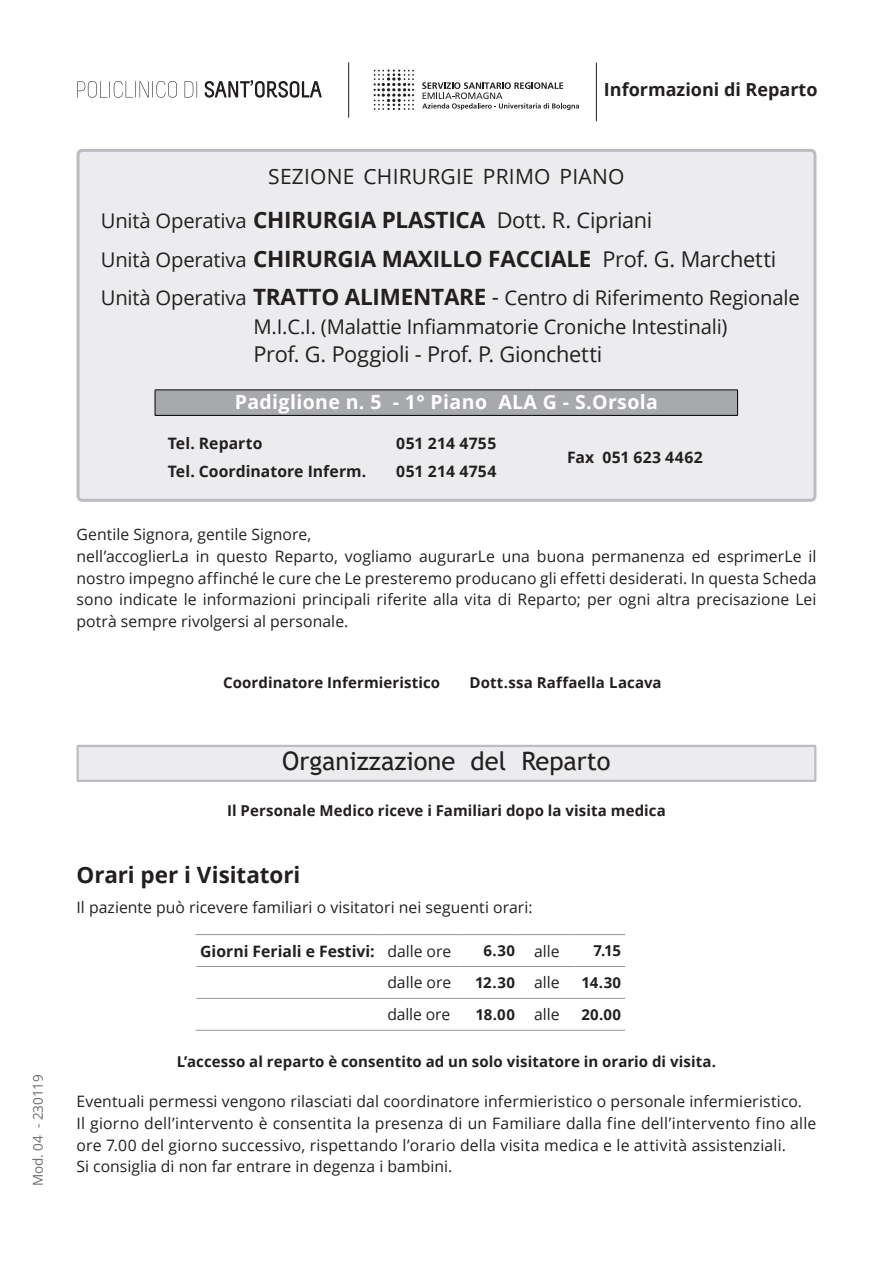
<style>
.page{position:relative;width:893px;height:1263px;background:#fff}
.page>*{position:absolute;margin:0;border:0;box-sizing:border-box;transform-origin:0 0}
.t1{font:25.5px "Trebuchet MS";color:#231f20}
.t2{font:700 22.5px/39.2px "Open Sans";letter-spacing:-.01em;color:#231f20}
.t3{font:21.75px "Open Sans";letter-spacing:-.015em;color:#231f20}
.t4{font:21px "Open Sans";letter-spacing:.01em;color:#231f20}
.t5{font:20.25px/28.5px "Open Sans";letter-spacing:-.01em;color:#231f20}
.t6{font:700 19.5px "Open Sans";letter-spacing:.02em;color:#fff}
.t7{font:700 18px "Open Sans";color:#231f20}
.t8{font:15.75px/21.8px "Open Sans";letter-spacing:.005em;color:#231f20}
.t9{font:700 15.75px "Open Sans";color:#231f20}
.t10{font:700 15.75px "Open Sans";letter-spacing:.02em;color:#231f20}
.t11{font:700 15px "Open Sans";letter-spacing:.005em;color:#231f20}
.t12{font:13.5px "Open Sans";color:#6c6d70}
.s1{font-weight:400;font-size:20.25px}
.s2{font-weight:400;font-size:21.75px}
.s3{font-weight:700;font-size:22.5px}
.s4{font-size:22.5px}
.s5{font-weight:400}
.s6{font-weight:400;font-size:15.75px}
</style>
<div class="page">
<div style="left:78px;top:150px;width:737px;height:350px;background:#ececee;border-radius:4px"></div>
<div style="left:155px;top:390px;width:583px;height:25px;background:#a8a9ad"></div>
<hr style="left:155px;top:390px;width:377px;height:1px;background:#000">
<svg style="left:155px;top:390px;width:1px;height:25px"></svg>
<hr style="left:532px;top:390px;width:206px;height:1px;background:#000">
<svg style="left:737px;top:390px;width:1px;height:25px"></svg>
<hr style="left:155px;top:415px;width:377px;height:1px;background:#000">
<hr style="left:532px;top:415px;width:206px;height:1px;background:#000">
<div style="left:77px;top:149px;width:739px;height:353px;border:3px solid #bcbdc0;border-radius:4px"></div>
<div style="left:78px;top:746px;width:737px;height:35px;background:#ececee"></div>
<div style="left:77px;top:745px;width:739px;height:37px;border:2px solid #bcbdc0"></div>
<hr style="left:196px;top:934px;width:187px;height:1px;background:#939598">
<hr style="left:383px;top:934px;width:77px;height:1px;background:#939598">
<hr style="left:460px;top:934px;width:59px;height:1px;background:#939598">
<hr style="left:519px;top:934px;width:55px;height:1px;background:#939598">
<hr style="left:574px;top:934px;width:51px;height:1px;background:#939598">
<hr style="left:196px;top:966px;width:187px;height:1px;background:#939598">
<hr style="left:383px;top:966px;width:77px;height:1px;background:#939598">
<hr style="left:460px;top:966px;width:59px;height:1px;background:#939598">
<hr style="left:519px;top:966px;width:55px;height:1px;background:#939598">
<hr style="left:574px;top:966px;width:51px;height:1px;background:#939598">
<hr style="left:196px;top:998px;width:187px;height:1px;background:#939598">
<hr style="left:383px;top:998px;width:77px;height:1px;background:#939598">
<hr style="left:460px;top:998px;width:59px;height:1px;background:#939598">
<hr style="left:519px;top:998px;width:55px;height:1px;background:#939598">
<hr style="left:574px;top:998px;width:51px;height:1px;background:#939598">
<hr style="left:196px;top:1030px;width:187px;height:1px;background:#939598">
<hr style="left:383px;top:1030px;width:77px;height:1px;background:#939598">
<hr style="left:460px;top:1030px;width:59px;height:1px;background:#939598">
<hr style="left:519px;top:1030px;width:55px;height:1px;background:#939598">
<hr style="left:574px;top:1030px;width:51px;height:1px;background:#939598">
<svg style="left:374px;top:70px;width:40px;height:40px"></svg>
<svg style="left:422px;top:82px;width:157px;height:28px"></svg>
<hr style="left:596px;top:63px;width:1px;height:58px;background:#231f20">
<svg style="left:77px;top:81px;width:20px;height:17px"></svg>
<svg style="left:109px;top:81px;width:14px;height:17px"></svg>
<svg style="left:135px;top:81px;width:42px;height:17px"></svg>
<svg style="left:185px;top:81px;width:13px;height:16px"></svg>
<svg style="left:205px;top:80px;width:117px;height:18px"></svg>
<hr style="left:348px;top:62px;width:1px;height:56px;background:#231f20">
<p class="t12" style="left:29px;top:1186px;width:114px;rotate:-90deg">Mod. 04 - 230119</p>
<p class="t7" style="left:604px;top:76px;width:215px">Informazioni di Reparto</p>
<h3 class="t4" style="left:268px;top:162px;width:358px">SEZIONE CHIRURGIE PRIMO PIANO</h3>
<h2 class="t2" style="left:101px;top:200px;width:677px"><span class="s1">Unità Operativa</span> CHIRURGIA PLASTICA <span class="s2">Dott. R. Cipriani<br></span><span class="s1">Unità Operativa</span> CHIRURGIA MAXILLO FACCIALE <span class="s2">Prof. G. Marchetti</span></h2>
<p class="t5" style="left:254px;top:283px;width:548px;text-indent:-153px">Unità Operativa <span class="s3">TRATTO ALIMENTARE</span> <span class="s4">-</span> Centro di Riferimento Regionale<br>M.I.C.I. (Malattie Infiammatorie Croniche Intestinali)</p>
<h3 class="t3" style="left:254px;top:340px;width:350px">Prof. G. Poggioli - Prof. P. Gionchetti</h3>
<p class="t6" style="left:235px;top:388px;width:425px">Padiglione n. 5 - 1° Piano ALA G - S.Orsola</p>
<p class="t9" style="left:168px;top:432px;width:96px">Tel. Reparto</p>
<p class="t10" style="left:396px;top:432px;width:102px">051 214 4755</p>
<p class="t9" style="left:168px;top:460px;width:200px">Tel. Coordinatore Inferm.</p>
<p class="t10" style="left:396px;top:460px;width:102px">051 214 4754</p>
<p class="t9" style="left:567px;top:446px;width:137px">Fax 051 623 4462</p>
<p class="t8" style="left:77px;top:523px;width:741px">Gentile Signora, gentile Signore,<br>nell’accoglierLa in questo Reparto, vogliamo augurarLe una buona permanenza ed esprimerLe il nostro impegno affinché le cure che Le presteremo producano gli effetti desiderati. In questa Scheda sono indicate le informazioni principali riferite alla vita di Reparto; per ogni altra precisazione Lei potrà sempre rivolgersi al personale.</p>
<p class="t11" style="left:223px;top:672px;width:218px">Coordinatore Infermieristico</p>
<p class="t11" style="left:469px;top:672px;width:194px">Dott.ssa Raffaella Lacava</p>
<h1 class="t1" style="left:282px;top:745px;width:330px">Organizzazione del Reparto</h1>
<p class="t11" style="left:227px;top:800px;width:440px">Il Personale Medico riceve i Familiari dopo la visita medica</p>
<h2 class="t2" style="left:77px;top:855px;width:225px">Orari per i Visitatori</h2>
<p class="t8" style="left:77px;top:896px;width:457px">Il paziente può ricevere familiari o visitatori nei seguenti orari:</p>
<p class="t9" style="left:200px;top:940px;width:253px">Giorni Feriali e Festivi: <span class="s5">dalle ore</span></p>
<p class="t11" style="left:484px;top:940px;width:78px">6.30 <span class="s6">alle</span></p>
<p class="t11" style="left:593px;top:940px;width:29px">7.15</p>
<p class="t8" style="left:387px;top:971px;width:66px">dalle ore</p>
<p class="t11" style="left:475px;top:972px;width:86px">12.30 <span class="s6">alle</span></p>
<p class="t11" style="left:581px;top:972px;width:41px">14.30</p>
<p class="t8" style="left:387px;top:1003px;width:64px">dalle ore</p>
<p class="t11" style="left:475px;top:1004px;width:86px">18.00 <span class="s6">alle</span></p>
<p class="t11" style="left:581px;top:1004px;width:41px">20.00</p>
<p class="t11" style="left:177px;top:1051px;width:541px">L’accesso al reparto è consentito ad un solo visitatore in orario di visita.</p>
<p class="t8" style="left:77px;top:1090px;width:741px">Eventuali permessi vengono rilasciati dal coordinatore infermieristico o personale infermieristico.<br>Il giorno dell’intervento è consentita la presenza di un Familiare dalla fine dell’intervento fino alle ore 7.00 del giorno successivo, rispettando l’orario della visita medica e le attività assistenziali.<br>Si consiglia di non far entrare in degenza i bambini.</p>
</div>
